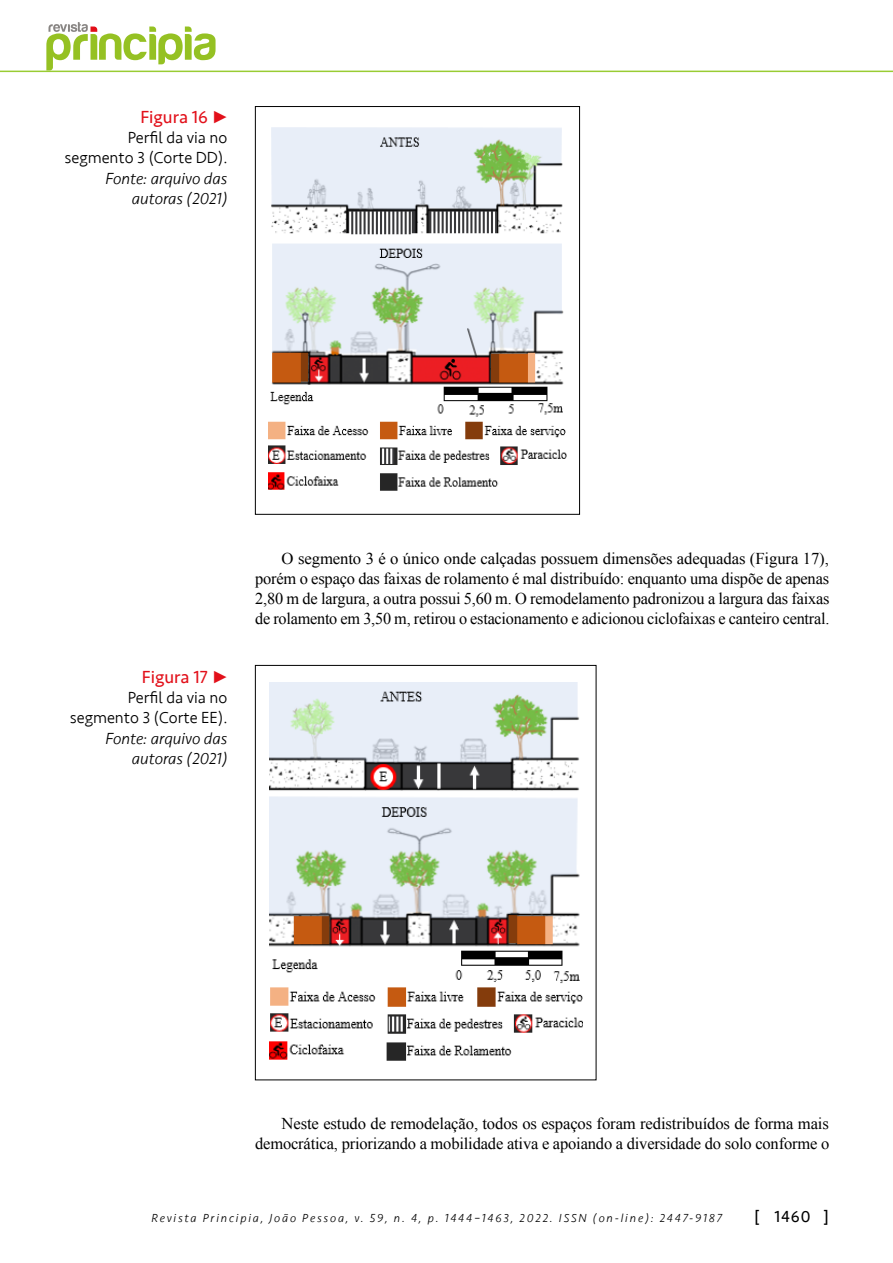
<style>
.page{position:relative;width:893px;height:1263px;background:#fff}
.page>*{position:absolute;margin:0;border:0;box-sizing:border-box;transform-origin:0 0}
.t1{font:18px "Seravek";color:#e2101a}
.t2{font:16.5px/20.2px "Times New Roman";letter-spacing:-.01em;color:#000;text-align:justify}
.t3{font:300 16.5px/20.2px "Seravek";color:#000;text-align:right}
.t4{font:italic 300 16.5px/20.2px "Seravek";color:#000;text-align:right}
.t5{font:16.5px "Seravek";color:#000}
.t6{font:italic 300 12px "Seravek";letter-spacing:.15em;color:#000}
</style>
<div class="page">
<hr style="left:0;top:71px;width:893px;height:1px;background:#9c3">
<img style="left:268px;top:127px;width:299px;height:364px">
<div style="left:255px;top:106px;width:325px;height:408px;border:1px solid #000"></div>
<img style="left:269px;top:682px;width:313px;height:379px">
<div style="left:255px;top:665px;width:341px;height:415px;border:1px solid #000"></div>
<svg style="left:46px;top:22px;width:170px;height:49px"></svg>
<p class="t1" style="left:140px;top:103px;width:89px">Figura 16 •</p>
<p class="t3" style="left:65px;top:128px;width:164px">Perfil da via no segmento 3 (Corte DD).</p>
<p class="t4" style="left:105px;top:168px;width:124px">Fonte: arquivo das autoras (2021)</p>
<p class="t1" style="left:142px;top:663px;width:87px">Figura 17 •</p>
<p class="t3" style="left:70px;top:688px;width:159px">Perfil da via no segmento 3 (Corte EE).</p>
<p class="t4" style="left:105px;top:728px;width:124px">Fonte: arquivo das autoras (2021)</p>
<p class="t2" style="left:255px;top:548px;width:576px;text-indent:26px">O segmento 3 é o único onde calçadas possuem dimensões adequadas (Figura 17), porém o espaço das faixas de rolamento é mal distribuído: enquanto uma dispõe de apenas 2,80 m de largura, a outra possui 5,60 m. O remodelamento padronizou a largura das faixas de rolamento em 3,50 m, retirou o estacionamento e adicionou ciclofaixas e canteiro central.</p>
<p class="t2" style="left:255px;top:1113px;width:576px;text-align:right">Neste estudo de remodelação, todos os espaços foram redistribuídos de forma mais democrática, priorizando a mobilidade ativa e apoiando a diversidade do solo conforme o</p>
<p class="t6" style="left:151px;top:1211px;width:572px">Revista Principia, João Pessoa, v. 59, n. 4, p. 1444–1463, 2022. ISSN (on-line): 2447-9187</p>
<p class="t5" style="left:754px;top:1204px;width:77px">[ 1460 ]</p>
</div>
